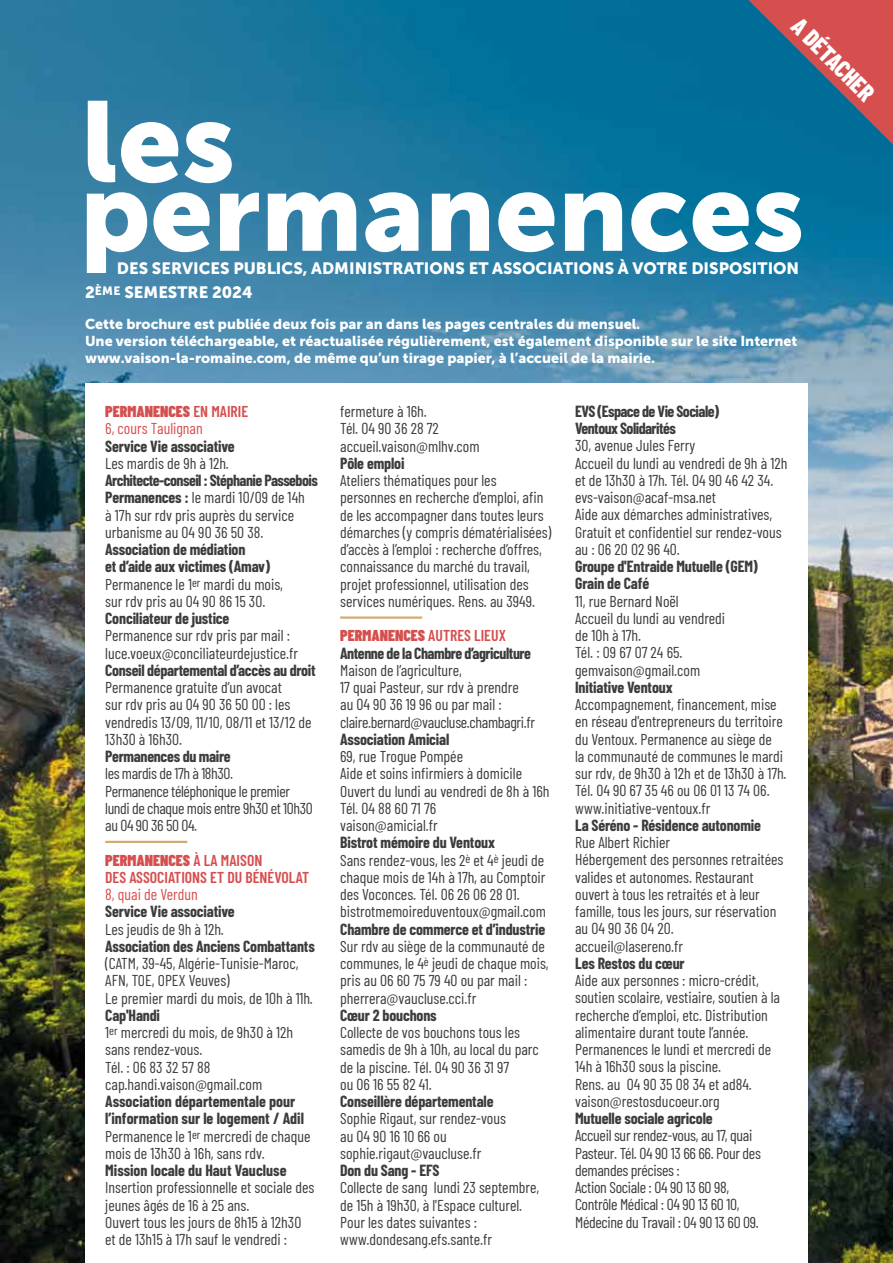
<style>
.page{position:relative;width:893px;height:1263px;background:#fff}
.page>*{position:absolute;margin:0;border:0;box-sizing:border-box;transform-origin:0 0}
.t1{font:113.4px "Museo Sans 900";color:#fff}
.t2{font:111px "Museo Sans 900";color:#fff}
.t3{font:800 24px "Barlow Condensed";color:#fff}
.t4{font:16.35px/23.4px "Museo Sans 900";color:#fff}
.t5{font:15.75px/17.2px "Barlow Condensed";color:#3c3c3b}
.t6{font:700 15.75px/17.2px "Barlow Condensed";letter-spacing:-.01em;color:#3c3c3b}
.t7{font:15.75px/17.2px "Barlow Condensed";letter-spacing:-.02em;color:#3c3c3b}
.t8{font:15.75px/17.2px "Barlow Condensed";letter-spacing:-.025em;color:#3c3c3b}
.t9{font:700 15.75px/17.2px "Barlow Condensed";letter-spacing:-.03em;color:#3c3c3b}
.t10{font:15.75px/17.2px "Barlow Condensed";color:#d64f4f}
.t11{font:600 15.75px/17.2px "Barlow Condensed";color:#d64f4f}
.t12{font:700 15.75px/17.2px "Barlow Condensed";letter-spacing:-.035em;color:#3c3c3b}
.t13{font:14.25px/17.1px "Museo Sans 900";color:#fff}
.s1{font-weight:900}
.s2{font-weight:600}
.s3{font-weight:700}
.s4{font-weight:400}
.s5{font-weight:900;color:#d64f4f}
.s6{font-weight:600;color:#d64f4f}
</style>
<div class="page">
<img style="left:0;top:0;width:893px;height:1263px">
<div style="left:85px;top:383px;width:723px;height:880px;background:#fff"></div>
<svg style="left:748px;top:0;width:145px;height:145px"></svg>
<hr style="left:105px;top:841px;width:82px;height:2px;background:#d4aa73">
<hr style="left:340px;top:616px;width:82px;height:3px;background:#d4aa73">
<h1 class="t1" style="left:81px;top:78px;width:155px">les</h1>
<h3 class="t3" style="left:807px;top:10px;width:107px;rotate:45deg">A DÉTACHER</h3>
<h2 class="t2" style="left:80px;top:149px;width:726px">permanences</h2>
<p class="t4" style="left:85px;top:257px;width:716px;text-indent:32px">DES SERVICES PUBLICS, ADMINISTRATIONS ET ASSOCIATIONS À VOTRE DISPOSITION<br>2<sup>ÈME</sup> SEMESTRE 2024</p>
<p class="t13" style="left:85px;top:316px;width:714px">Cette brochure est publiée deux fois par an dans les pages centrales du mensuel.<br>Une version téléchargeable, et réactualisée régulièrement, est également disponible sur le site Internet www.vaison-la-romaine.com, de même qu’un tirage papier, à l’accueil de la mairie.</p>
<p class="t10" style="left:105px;top:402px;width:144px"><span class="s1">PERMANENCES</span> <span class="s2">EN MAIRIE<br></span>6, cours Taulignan</p>
<p class="t6" style="left:105px;top:436px;width:131px">Service Vie associative</p>
<p class="t5" style="left:105px;top:453px;width:125px">Les mardis de 9h à 12h.</p>
<p class="t5" style="left:105px;top:471px;width:214px"><span class="s3">Architecte-conseil : Stéphanie Passebois Permanences :</span> le mardi 10/09 de 14h<br>à 17h sur rdv pris auprès du service urbanisme au 04 90 36 50 38.</p>
<p class="t5" style="left:105px;top:540px;width:179px"><span class="s3">Association de médiation<br>et d’aide aux victimes (Amav)<br></span>Permanence le 1<sup>er</sup> mardi du mois, sur rdv pris au 04 90 86 15 30.</p>
<p class="t6" style="left:105px;top:609px;width:126px">Conciliateur de justice</p>
<p class="t5" style="left:105px;top:626px;width:194px">Permanence sur rdv pris par mail : luce.voeux@conciliateurdejustice.fr</p>
<p class="t6" style="left:105px;top:661px;width:212px">Conseil départemental d’accès au droit</p>
<p class="t5" style="left:105px;top:678px;width:208px">Permanence gratuite d’un avocat<br>sur rdv pris au 04 90 36 50 00 : les vendredis 13/09, 11/10, 08/11 et 13/12 de<br>13h30 à 16h30.</p>
<p class="t6" style="left:105px;top:747px;width:127px">Permanences du maire</p>
<p class="t8" style="left:105px;top:764px;width:209px">les mardis de 17h à 18h30.<br>Permanence téléphonique le premier lundi de chaque mois entre 9h30 et 10h30 au 04 90 36 50 04.</p>
<p class="t11" style="left:105px;top:850px;width:206px"><span class="s1">PERMANENCES</span> À LA MAISON<br>DES ASSOCIATIONS ET DU BÉNÉVOLAT</p>
<p class="t10" style="left:105px;top:885px;width:94px">8, quai de Verdun</p>
<p class="t6" style="left:105px;top:902px;width:131px">Service Vie associative</p>
<p class="t5" style="left:105px;top:919px;width:120px">Les jeudis de 9h à 12h.</p>
<p class="t6" style="left:105px;top:937px;width:211px">Association des Anciens Combattants</p>
<p class="t5" style="left:105px;top:954px;width:209px">(CATM, 39-45, Algérie-Tunisie-Maroc,<br>AFN, TOE, OPEX Veuves)<br>Le premier mardi du mois, de 10h à 11h.</p>
<p class="t5" style="left:105px;top:1005px;width:189px"><span class="s3">Cap'Handi<br></span>1<sup>er</sup> mercredi du mois, de 9h30 à 12h sans rendez-vous.<br>Tél. : 06 83 32 57 88 cap.handi.vaison@gmail.com</p>
<p class="t6" style="left:105px;top:1092px;width:207px">Association départementale pour l’information sur le logement / Adil <span class="s4">Permanence le 1</span><sup>er</sup> <span class="s4">mercredi de chaque mois de 13h30 à 16h, sans rdv.</span></p>
<p class="t6" style="left:105px;top:1161px;width:183px">Mission locale du Haut Vaucluse</p>
<p class="t5" style="left:105px;top:1178px;width:211px">Insertion professionnelle et sociale des jeunes âgés de 16 à 25 ans.<br>Ouvert tous les jours de 8h15 à 12h30 et de 13h15 à 17h sauf le vendredi :</p>
<p class="t12" style="left:575px;top:402px;width:145px">EVS (Espace de Vie Sociale)<br>Ventoux Solidarités</p>
<p class="t5" style="left:575px;top:436px;width:214px">30, avenue Jules Ferry<br>Accueil du lundi au vendredi de 9h à 12h et de 13h30 à 17h. Tél. 04 90 46 42 34. evs-vaison@acaf-msa.net<br>Aide aux démarches administratives,<br>Gratuit et confidentiel sur rendez-vous au : 06 20 02 96 40.</p>
<p class="t6" style="left:575px;top:557px;width:184px">Groupe d'Entraide Mutuelle (GEM)<br>Grain de Café</p>
<p class="t5" style="left:575px;top:591px;width:152px">11, rue Bernard Noël<br>Accueil du lundi au vendredi de 10h à 17h.<br>Tél. : 09 67 07 24 65. gemvaison@gmail.com</p>
<p class="t6" style="left:575px;top:678px;width:99px">Initiative Ventoux</p>
<p class="t5" style="left:575px;top:695px;width:213px">Accompagnement, financement, mise en réseau d'entrepreneurs du territoire du Ventoux. Permanence au siège de<br>la communauté de communes le mardi sur rdv, de 9h30 à 12h et de 13h30 à 17h.<br>Tél. 04 90 67 35 46 ou 06 01 13 74 06. www.initiative-ventoux.fr</p>
<p class="t6" style="left:575px;top:816px;width:187px">La Séréno - Résidence autonomie</p>
<p class="t5" style="left:575px;top:833px;width:210px">Rue Albert Richier<br>Hébergement des personnes retraitées valides et autonomes. Restaurant ouvert à tous les retraités et à leur famille, tous les jours, sur réservation au 04 90 36 04 20. accueil@lasereno.fr</p>
<p class="t6" style="left:575px;top:954px;width:111px">Les Restos du cœur</p>
<p class="t5" style="left:575px;top:971px;width:206px">Aide aux personnes : micro-crédit, soutien scolaire, vestiaire, soutien à la recherche d’emploi, etc. Distribution alimentaire durant toute l’année.<br>Permanences le lundi et mercredi de 14h à 16h30 sous la piscine.<br>Rens. au 04 90 35 08 34 et ad84. vaison@restosducoeur.org</p>
<p class="t6" style="left:575px;top:1109px;width:139px">Mutuelle sociale agricole</p>
<p class="t7" style="left:575px;top:1126px;width:187px">Accueil sur rendez-vous, au 17, quai<br>Pasteur. Tél. 04 90 13 66 66. Pour des demandes précises :<br>Action Sociale : 04 90 13 60 98,<br>Contrôle Médical : 04 90 13 60 10,<br>Médecine du Travail : 04 90 13 60 09.</p>
<p class="t5" style="left:340px;top:402px;width:141px">fermeture à 16h.<br>Tél. 04 90 36 28 72 accueil.vaison@mlhv.com</p>
<p class="t6" style="left:340px;top:454px;width:66px">Pôle emploi</p>
<p class="t5" style="left:340px;top:471px;width:212px">Ateliers thématiques pour les personnes en recherche d’emploi, afin de les accompagner dans toutes leurs démarches (y compris dématérialisées) d’accès à l’emploi : recherche d’offres, connaissance du marché du travail, projet professionnel, utilisation des services numériques. Rens. au 3949.</p>
<p class="t9" style="left:340px;top:626px;width:192px"><span class="s5">PERMANENCES</span> <span class="s6">AUTRES LIEUX<br></span>Antenne de la Chambre d’agriculture</p>
<p class="t5" style="left:340px;top:660px;width:197px">Maison de l’agriculture,<br>17 quai Pasteur, sur rdv à prendre au 04 90 36 19 96 ou par mail : claire.bernard@vaucluse.chambagri.fr</p>
<p class="t6" style="left:340px;top:730px;width:111px">Association Amicial</p>
<p class="t5" style="left:340px;top:747px;width:211px">69, rue Trogue Pompée<br>Aide et soins infirmiers à domicile<br>Ouvert du lundi au vendredi de 8h à 16h<br>Tél. 04 88 60 71 76<br>vaison@amicial.fr</p>
<p class="t5" style="left:340px;top:833px;width:207px"><span class="s3">Bistrot mémoire du Ventoux<br></span>Sans rendez-vous, les 2<sup>è</sup> et 4<sup>è</sup> jeudi de chaque mois de 14h à 17h, au Comptoir des Voconces. Tél. 06 26 06 28 01. bistrotmemoireduventoux@gmail.com</p>
<p class="t6" style="left:340px;top:919px;width:207px">Chambre de commerce et d’industrie</p>
<p class="t5" style="left:340px;top:936px;width:210px">Sur rdv au siège de la communauté de communes, le 4<sup>è</sup> jeudi de chaque mois, pris au 06 60 75 79 40 ou par mail : pherrera@vaucluse.cci.fr</p>
<p class="t6" style="left:340px;top:1006px;width:98px">Cœur 2 bouchons</p>
<p class="t5" style="left:340px;top:1023px;width:200px">Collecte de vos bouchons tous les samedis de 9h à 10h, au local du parc de la piscine. Tél. 04 90 36 31 97<br>ou 06 16 55 82 41.</p>
<p class="t6" style="left:340px;top:1092px;width:155px">Conseillère départementale</p>
<p class="t5" style="left:340px;top:1109px;width:167px">Sophie Rigaut, sur rendez-vous au 04 90 16 10 66 ou sophie.rigaut@vaucluse.fr</p>
<p class="t6" style="left:340px;top:1161px;width:101px">Don du Sang - EFS</p>
<p class="t5" style="left:340px;top:1178px;width:200px">Collecte de sang lundi 23 septembre, de 15h à 19h30, à l'Espace culturel.<br>Pour les dates suivantes : www.dondesang.efs.sante.fr</p>
</div>
